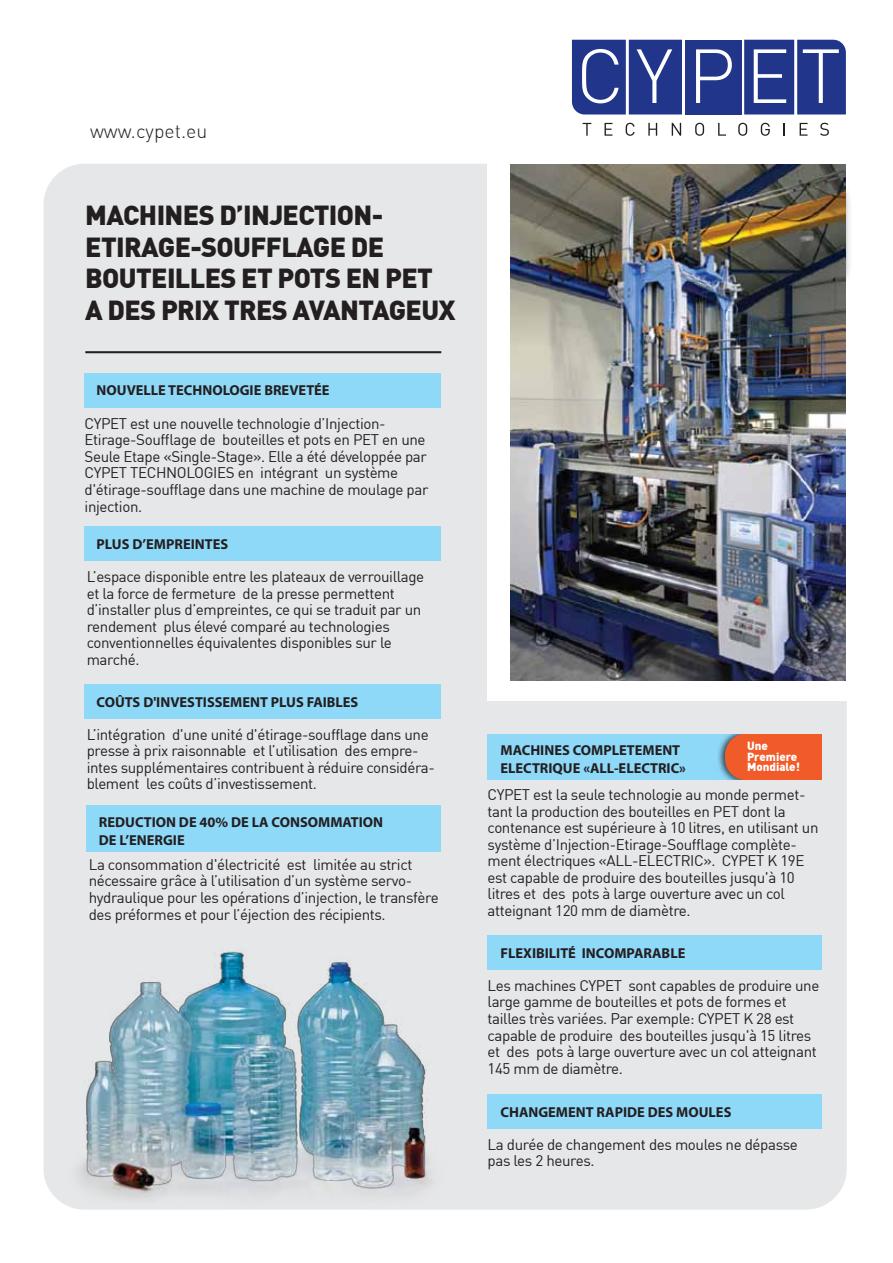
<style>
.page{position:relative;width:893px;height:1263px;background:#fff}
.page>*{position:absolute;margin:0;border:0;box-sizing:border-box;transform-origin:0 0}
.t1{font:900 27px/31.5px "DIN Greek";letter-spacing:-.025em;color:#231f20}
.t2{font:300 19.5px "DIN Greek";color:#231f20}
.t3{font:15.15px/16.5px "DIN Greek";letter-spacing:-.025em;color:#231f20}
.t4{font:700 14.4px/17.2px "Myriad Pro";color:#231f20}
.t5{font:900 11.55px/10.6px "DIN Greek";color:#fff}
</style>
<div class="page">
<div style="left:44px;top:164px;width:803px;height:1045px;background:#e6e7e8"></div>
<hr style="left:85px;top:351px;width:356px;height:2px;background:#231f20">
<div style="left:85px;top:373px;width:356px;height:34px;background:#8ed8f8"></div>
<div style="left:85px;top:526px;width:356px;height:35px;background:#8ed8f8"></div>
<div style="left:85px;top:684px;width:356px;height:35px;background:#8ed8f8"></div>
<div style="left:488px;top:1094px;width:334px;height:35px;background:#8ed8f8"></div>
<div style="left:87px;top:805px;width:354px;height:47px;background:#8ed8f8"></div>
<div style="left:488px;top:935px;width:334px;height:35px;background:#8ed8f8"></div>
<div style="left:487px;top:162px;width:366px;height:539px;background:#fff"></div>
<img style="left:846px;top:191px;width:4px;height:88px">
<div style="left:685px;top:40px;width:56px;height:74px;background:#21368b"></div>
<svg style="left:583px;top:123px;width:8px;height:13px"></svg>
<svg style="left:605px;top:123px;width:7px;height:13px"></svg>
<svg style="left:626px;top:123px;width:9px;height:13px"></svg>
<svg style="left:648px;top:123px;width:9px;height:13px"></svg>
<svg style="left:672px;top:123px;width:9px;height:13px"></svg>
<svg style="left:695px;top:123px;width:9px;height:13px"></svg>
<svg style="left:718px;top:123px;width:8px;height:13px"></svg>
<svg style="left:738px;top:123px;width:9px;height:13px"></svg>
<svg style="left:761px;top:123px;width:9px;height:13px"></svg>
<svg style="left:784px;top:123px;width:1px;height:13px"></svg>
<svg style="left:800px;top:123px;width:8px;height:13px"></svg>
<svg style="left:820px;top:123px;width:9px;height:13px"></svg>
<svg style="left:572px;top:40px;width:110px;height:74px;background:#3f519a"></svg>
<svg style="left:696px;top:49px;width:36px;height:54px"></svg>
<svg style="left:744px;top:40px;width:102px;height:74px;background:#41539c"></svg>
<img style="left:511px;top:165px;width:335px;height:515px">
<img style="left:66px;top:914px;width:384px;height:296px">
<div style="left:488px;top:734px;width:334px;height:46px;background:#8ed8f8"></div>
<img style="left:718px;top:738px;width:7px;height:38px">
<div style="left:725px;top:734px;width:97px;height:46px;background:#f15a29"></div>
<p class="t2" style="left:90px;top:120px;width:119px">www.cypet.eu</p>
<h1 class="t1" style="left:85px;top:199px;width:372px">MACHINES D’INJECTION-<br>ETIRAGE-SOUFFLAGE DE<br>BOUTEILLES ET POTS EN PET<br>A DES PRIX TRES AVANTAGEUX</h1>
<p class="t4" style="left:97px;top:381px;width:235px">NOUVELLE TECHNOLOGIE BREVETÉE</p>
<p class="t3" style="left:85px;top:415px;width:345px">CYPET est une nouvelle technologie d’Injection-Etirage-Soufflage de bouteilles et pots en PET en une Seule Etape «Single-Stage». Elle a été développée par CYPET TECHNOLOGIES en intégrant un système d'étirage-soufflage dans une machine de moulage par injection.</p>
<p class="t4" style="left:97px;top:535px;width:133px">PLUS D’EMPREINTES</p>
<p class="t3" style="left:87px;top:568px;width:339px">L’espace disponible entre les plateaux de verrouillage et la force de fermeture de la presse permettent d’installer plus d’empreintes, ce qui se traduit par un rendement plus élevé comparé au technologies conventionnelles équivalentes disponibles sur le marché.</p>
<p class="t4" style="left:97px;top:693px;width:263px">COÛTS D'INVESTISSEMENT PLUS FAIBLES</p>
<p class="t3" style="left:87px;top:726px;width:350px">L’intégration d'une unité d'étirage-soufflage dans une presse à prix raisonnable et l’utilisation des empre&shy;intes supplémentaires contribuent à réduire considéra&shy;blement les coûts d’investissement.</p>
<p class="t4" style="left:99px;top:813px;width:286px">REDUCTION DE 40% DE LA CONSOMMATION<br>DE L’ENERGIE</p>
<p class="t3" style="left:89px;top:856px;width:351px">La consommation d'électricité est limitée au strict nécessaire grâce à l’utilisation d’un système servo&shy;hydraulique pour les opérations d’injection, le transfère des préformes et pour l’éjection des récipients.</p>
<p class="t4" style="left:501px;top:741px;width:187px">MACHINES COMPLETEMENT<br>ELECTRIQUE «ALL-ELECTRIC»</p>
<p class="t5" style="left:747px;top:740px;width:54px">Une<br>Premiere<br>Mondiale!</p>
<p class="t3" style="left:488px;top:786px;width:332px">CYPET est la seule technologie au monde permet&shy;tant la production des bouteilles en PET dont la contenance est supérieure à 10 litres, en utilisant un système d’Injection-Etirage-Soufflage complète&shy;ment électriques «ALL-ELECTRIC». CYPET K 19E est capable de produire des bouteilles jusqu'à 10 litres et des pots à large ouverture avec un col atteignant 120 mm de diamètre.</p>
<p class="t4" style="left:501px;top:944px;width:186px">FLEXIBILITÉ INCOMPARABLE</p>
<p class="t3" style="left:488px;top:977px;width:333px">Les machines CYPET sont capables de produire une large gamme de bouteilles et pots de formes et tailles très variées. Par exemple: CYPET K 28 est capable de produire des bouteilles jusqu'à 15 litres et des pots à large ouverture avec un col atteignant 145 mm de diamètre.</p>
<p class="t4" style="left:501px;top:1103px;width:232px">CHANGEMENT RAPIDE DES MOULES</p>
<p class="t3" style="left:488px;top:1136px;width:312px">La durée de changement des moules ne dépasse pas les 2 heures.</p>
</div>
